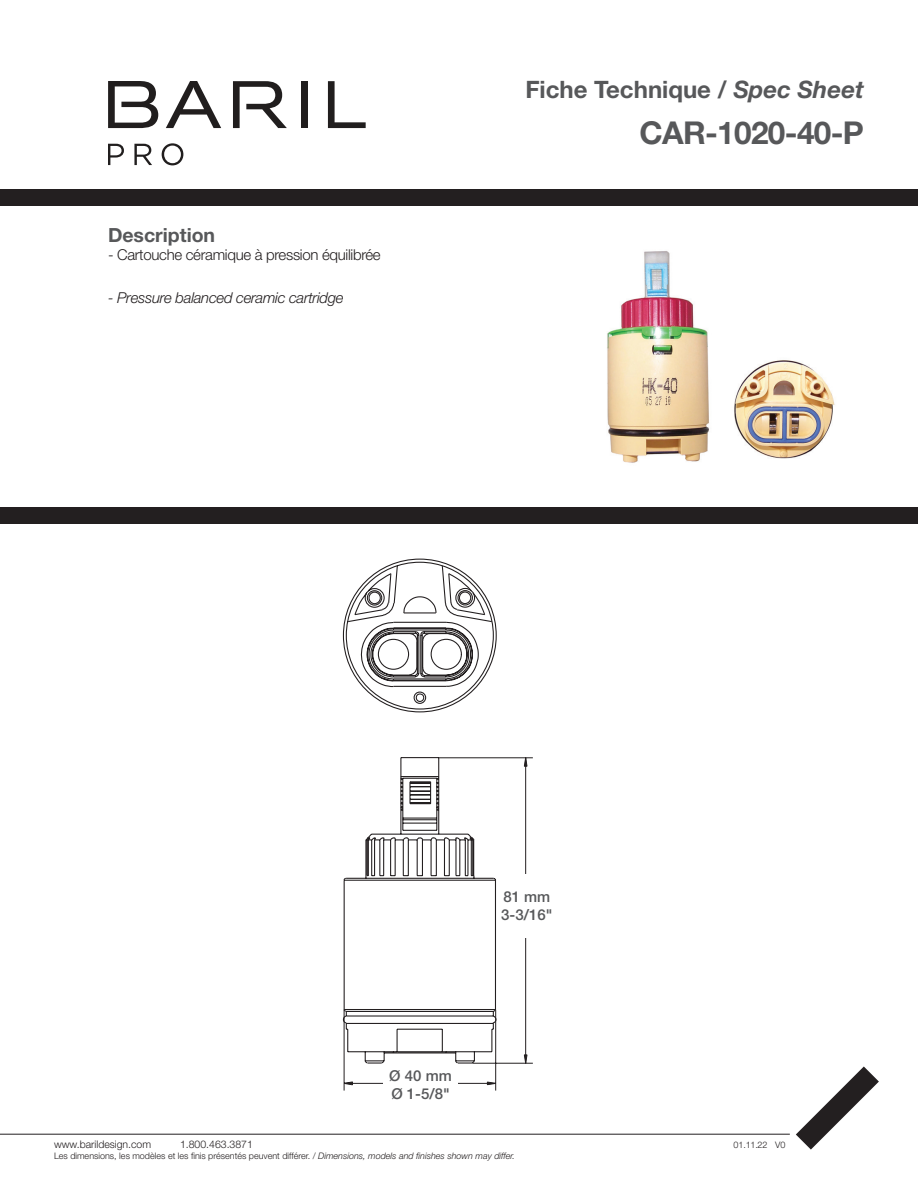
<style>
.page{position:relative;width:918px;height:1188px;background:#fff}
.page>*{position:absolute;margin:0;border:0;box-sizing:border-box;transform-origin:0 0}
.t1{font:700 31.5px "Helvetica Neue LT Std";letter-spacing:-.02em;color:#57585a}
.t2{font:700 24px "Helvetica Neue LT Std";color:#57585a}
.t3{font:700 19.5px "Helvetica Neue LT Std";color:#57585a}
.t4{font:300 15px "Helvetica Neue LT Std";letter-spacing:-.02em;color:#231f20}
.t5{font:italic 300 15px "Helvetica Neue LT Std";letter-spacing:-.02em;color:#231f20}
.Measurements{font:500 15px "Helvetica Neue LT Std";color:#57585a}
.t6{font:300 10.5px "Helvetica Neue LT Std";color:#231f20}
.t7{font:300 9px "Helvetica Neue LT Std";color:#231f20}
.s1{font-style:italic}
</style>
<div class="page">
<svg style="left:166px;top:81px;width:55px;height:47px"></svg>
<svg style="left:328px;top:81px;width:38px;height:47px"></svg>
<div style="left:301px;top:81px;width:7px;height:47px;background:#211e1e"></div>
<svg style="left:233px;top:81px;width:54px;height:47px"></svg>
<svg style="left:108px;top:81px;width:50px;height:47px"></svg>
<svg style="left:108px;top:144px;width:16px;height:21px"></svg>
<svg style="left:134px;top:144px;width:18px;height:21px"></svg>
<svg style="left:162px;top:143px;width:21px;height:22px"></svg>
<img style="left:607px;top:251px;width:228px;height:212px">
<hr style="left:0;top:1134px;width:790px;height:1px;background:#231f20">
<svg style="left:796px;top:1066px;width:83px;height:84px"></svg>
<div style="left:0;top:189px;width:918px;height:16px;background:#231f20"></div>
<div style="left:0;top:508px;width:918px;height:16px;background:#231f20"></div>
<svg style="left:343px;top:757px;width:190px;height:334px"></svg>
<svg style="left:342px;top:841px;width:155px;height:223px"></svg>
<svg style="left:342px;top:558px;width:155px;height:283px"></svg>
<div style="left:501px;top:874px;width:52px;height:64px;background:#fff"></div>
<div style="left:383px;top:1071px;width:75px;height:28px;background:#fff"></div>
<p class="t3" style="left:108px;top:223px;width:109px">Description</p>
<p class="t4" style="left:108px;top:245px;width:274px">- Cartouche céramique à pression équilibrée</p>
<p class="t5" style="left:108px;top:288px;width:237px">- Pressure balanced ceramic cartridge</p>
<p class="t2" style="left:525px;top:75px;width:340px">Fiche Technique / <span class="s1">Spec Sheet</span></p>
<p class="t1" style="left:639px;top:113px;width:226px">CAR-1020-40-P</p>
<p class="Measurements" style="left:503px;top:888px;width:48px">81 mm</p>
<p class="Measurements" style="left:501px;top:906px;width:53px">3-3/16"</p>
<p class="Measurements" style="left:389px;top:1067px;width:64px">Ø 40 mm</p>
<p class="Measurements" style="left:391px;top:1085px;width:60px">Ø 1-5/8"</p>
<p class="t6" style="left:54px;top:1138px;width:99px">www.barildesign.com</p>
<p class="t6" style="left:180px;top:1138px;width:74px">1.800.463.3871</p>
<p class="t7" style="left:733px;top:1139px;width:36px">01.11.22</p>
<p class="t7" style="left:54px;top:1150px;width:463px">Les dimensions, les modèles et les finis présentés peuvent différer. / <span class="s1">Dimensions, models and finishes shown may differ.</span></p>
<p class="t7" style="left:775px;top:1139px;width:12px">V0</p>
</div>
